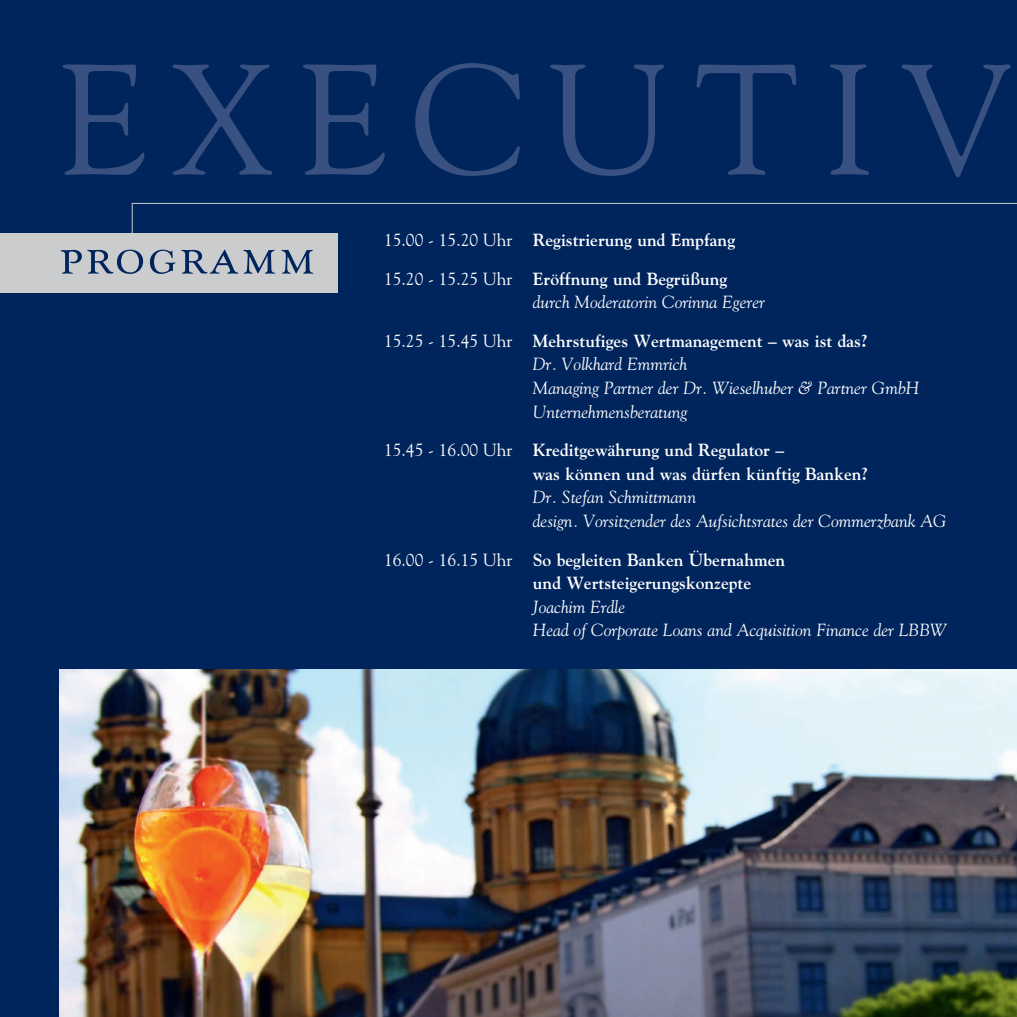
<style>
.page{position:relative;width:1017px;height:1017px;background:#00255d}
.page>*{position:absolute;margin:0;border:0;box-sizing:border-box;transform-origin:0 0}
.t1{font:155.75px "Goudy SC";letter-spacing:.16em;color:#385181}
.t2{font:52.5px "Goudy SC";letter-spacing:.06em;color:#00255d}
.t3{font:italic 17.5px/23.6px "Goudy";color:#fff}
.t4{font:700 17.5px/23.6px "Goudy";color:#fff}
.s1{font-weight:400}
.s2{font-style:normal}
.s3{font-weight:700;font-style:normal}
</style>
<div class="page">
<svg style="left:0;top:203px;width:1017px;height:90px"></svg>
<div style="left:0;top:234px;width:337px;height:59px;background:#cbccce"></div>
<img style="left:60px;top:670px;width:957px;height:347px">
<h1 class="t1" style="left:60px;top:29px;width:955px">EXECUTIV</h1>
<h2 class="t2" style="left:60px;top:224px;width:257px">programm</h2>
<p class="t4" style="left:384px;top:228px;width:353px"><span class="s1">15.00 - 15.20 Uhr</span> Registrierung und Empfang</p>
<p class="t3" style="left:533px;top:266px;width:234px;text-indent:-149px"><span class="s2">15.20 - 15.25 Uhr</span> <span class="s3">Eröffnung und Begrüßung </span>durch Moderatorin Corinna Egerer</p>
<p class="t3" style="left:533px;top:328px;width:388px;text-indent:-149px"><span class="s2">15.25 - 15.45 Uhr</span> <span class="s3">Mehrstufiges Wertmanagement – was ist das?<br></span>Dr. Volkhard Emmrich<br>Managing Partner der Dr. Wieselhuber &amp; Partner GmbH Unternehmensberatung</p>
<p class="t4" style="left:533px;top:438px;width:337px;text-indent:-149px"><span class="s1">15.45 - 16.00 Uhr</span> Kreditgewährung und Regulator –<br>was können und was dürfen künftig Banken?</p>
<p class="t3" style="left:533px;top:485px;width:415px">Dr. Stefan Schmittmann<br>design. Vorsitzender des Aufsichtsrates der Commerzbank AG</p>
<p class="t4" style="left:533px;top:547px;width:254px;text-indent:-149px"><span class="s1">16.00 - 16.15 Uhr</span> So begleiten Banken Übernahmen und Wertsteigerungskonzepte</p>
<p class="t3" style="left:533px;top:595px;width:415px">Joachim Erdle<br>Head of Corporate Loans and Acquisition Finance der LBBW</p>
</div>
